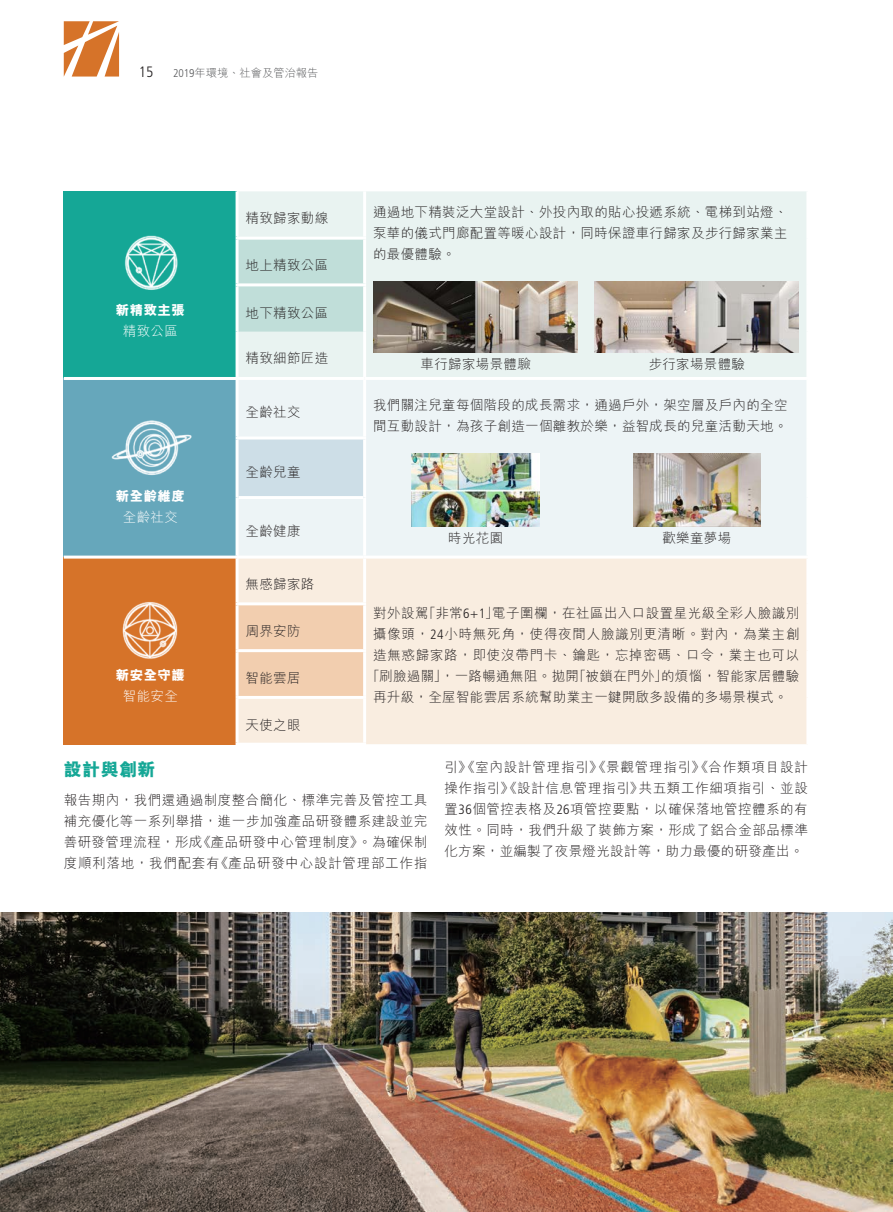
<style>
.page{position:relative;width:893px;height:1212px;background:#fff}
.page>*{position:absolute;margin:0;border:0;box-sizing:border-box;transform-origin:0 0}
.t1{font:800 18px "M Hei HK";letter-spacing:.025em;color:#15a796}
.t2{font:300 condensed 15px "Frutiger LT Std";color:#231f20}
.t3{font:300 13.5px/21px "M Hei HK";letter-spacing:.025em;color:#231f20}
.t4{font:300 13.5px "M Hei HK";letter-spacing:.055em;color:#231f20}
.t5{font:300 13.5px/21px "M Hei HK";letter-spacing:.06em;color:#231f20;text-align:right}
.t6{font:800 13.5px "M Hei HK";letter-spacing:.025em;color:#fff}
.t7{font:300 13.5px "M Hei HK";letter-spacing:.025em;color:#fff}
.t8{font:300 11.25px "M Hei HK";color:#57585a}
.s1{font-family:"Frutiger LT Std";font-stretch:condensed}
.s2{font-family:"Adobe Song Std"}
</style>
<div class="page">
<svg style="left:64px;top:21px;width:55px;height:56px"></svg>
<div style="left:64px;top:191px;width:173px;height:187px;background:#15a796"></div>
<div style="left:239px;top:191px;width:567px;height:186px;background:#e9f3f1"></div>
<div style="left:239px;top:240px;width:124px;height:92px;background:#c0ded9"></div>
<div style="left:64px;top:378px;width:173px;height:179px;background:#66a7bb"></div>
<div style="left:239px;top:380px;width:567px;height:176px;background:#edf4f6"></div>
<div style="left:237px;top:438px;width:128px;height:59px;background:#cddee7"></div>
<div style="left:64px;top:557px;width:173px;height:187px;background:#d67329"></div>
<div style="left:239px;top:559px;width:567px;height:185px;background:#f9ede0"></div>
<div style="left:239px;top:605px;width:124px;height:91px;background:#f2ceaf"></div>
<hr style="left:236px;top:237px;width:130px;height:3px;background:#fff">
<hr style="left:239px;top:496px;width:124px;height:3px;background:#fff">
<hr style="left:236px;top:602px;width:130px;height:3px;background:#fff">
<hr style="left:236px;top:436px;width:130px;height:3px;background:#fff">
<hr style="left:236px;top:191px;width:3px;height:46px;background:#fff">
<hr style="left:236px;top:240px;width:3px;height:43px;background:#fff">
<hr style="left:363px;top:191px;width:3px;height:46px;background:#fff">
<hr style="left:363px;top:240px;width:3px;height:43px;background:#fff">
<hr style="left:64px;top:377px;width:173px;height:3px;background:#fff">
<hr style="left:236px;top:380px;width:3px;height:56px;background:#fff">
<hr style="left:236px;top:439px;width:3px;height:58px;background:#fff">
<hr style="left:236px;top:497px;width:3px;height:59px;background:#fff">
<hr style="left:64px;top:556px;width:175px;height:3px;background:#fff">
<hr style="left:236px;top:559px;width:3px;height:43px;background:#fff">
<hr style="left:236px;top:605px;width:3px;height:44px;background:#fff">
<hr style="left:363px;top:559px;width:3px;height:43px;background:#fff">
<hr style="left:363px;top:605px;width:3px;height:44px;background:#fff">
<hr style="left:236px;top:283px;width:130px;height:3px;background:#fff">
<hr style="left:236px;top:286px;width:3px;height:46px;background:#fff">
<hr style="left:363px;top:286px;width:3px;height:46px;background:#fff">
<hr style="left:236px;top:332px;width:3px;height:45px;background:#fff">
<hr style="left:363px;top:332px;width:3px;height:45px;background:#fff">
<hr style="left:236px;top:649px;width:130px;height:3px;background:#fff">
<hr style="left:236px;top:652px;width:3px;height:44px;background:#fff">
<hr style="left:363px;top:652px;width:3px;height:44px;background:#fff">
<hr style="left:236px;top:699px;width:3px;height:44px;background:#fff">
<hr style="left:236px;top:696px;width:130px;height:3px;background:#fff">
<hr style="left:363px;top:699px;width:3px;height:44px;background:#fff">
<hr style="left:236px;top:743px;width:130px;height:3px;background:#fff">
<hr style="left:363px;top:380px;width:3px;height:56px;background:#fff">
<hr style="left:363px;top:439px;width:3px;height:58px;background:#fff">
<hr style="left:363px;top:497px;width:3px;height:59px;background:#fff">
<img style="left:124px;top:235px;width:54px;height:55px">
<img style="left:374px;top:281px;width:204px;height:72px">
<img style="left:595px;top:281px;width:204px;height:72px">
<img style="left:111px;top:420px;width:81px;height:56px">
<img style="left:412px;top:454px;width:127px;height:73px">
<img style="left:633px;top:454px;width:128px;height:73px">
<img style="left:122px;top:602px;width:56px;height:57px">
<img style="left:0;top:912px;width:893px;height:300px">
<p class="t2" style="left:139px;top:64px;width:16px">15</p>
<p class="t8" style="left:173px;top:67px;width:147px"><span class="s1">2019</span>年環境、社會及管治報告</p>
<p class="t6" style="left:116px;top:303px;width:70px">新精致主張</p>
<p class="t7" style="left:123px;top:324px;width:56px">精致公區</p>
<p class="t6" style="left:116px;top:489px;width:70px">新全齡維度</p>
<p class="t7" style="left:123px;top:510px;width:56px">全齡社交</p>
<p class="t6" style="left:116px;top:668px;width:70px">新安全守護</p>
<p class="t7" style="left:123px;top:689px;width:56px">智能安全</p>
<p class="t3" style="left:246px;top:207px;width:84px">精致歸家動線</p>
<p class="t3" style="left:246px;top:255px;width:84px">地上精致公區</p>
<p class="t3" style="left:246px;top:302px;width:84px">地下精致公區</p>
<p class="t3" style="left:246px;top:347px;width:84px">精致細節匠造</p>
<p class="t3" style="left:246px;top:401px;width:56px">全齡社交</p>
<p class="t3" style="left:246px;top:461px;width:56px">全齡兒童</p>
<p class="t3" style="left:246px;top:520px;width:56px">全齡健康</p>
<p class="t3" style="left:246px;top:574px;width:70px">無感歸家路</p>
<p class="t3" style="left:246px;top:620px;width:56px">周界安防</p>
<p class="t3" style="left:246px;top:667px;width:56px">智能雲居</p>
<p class="t3" style="left:246px;top:714px;width:56px">天使之眼</p>
<p class="t3" style="left:373px;top:201px;width:416px">通過地下精裝泛大堂設計、外投內取的貼心投遞系統、電梯到站燈、</p>
<p class="t3" style="left:373px;top:222px;width:416px">泵華的儀式門廊配置等暖心設計，同時保證車行歸家及步行歸家業主的最優體驗。</p>
<p class="t3" style="left:421px;top:353px;width:112px">車行歸家場景體<span class="s2">驗</span></p>
<p class="t3" style="left:649px;top:353px;width:98px">步行家場景體驗</p>
<p class="t3" style="left:373px;top:395px;width:416px">我們關注兒童每個階段的成長需求，通過戶外，架空層及戶內的全空</p>
<p class="t3" style="left:373px;top:416px;width:416px">間互動設計，為孩子創造一個離教於樂，益智成長的兒童活動天地。</p>
<p class="t3" style="left:448px;top:527px;width:56px">時光花園</p>
<p class="t3" style="left:662px;top:527px;width:70px">歡樂童夢場</p>
<p class="t3" style="left:492px;top:602px;width:309px">電子圍欄，在社區出入口設置星光級全彩人臉識別</p>
<p class="t3" style="left:373px;top:602px;width:57px">對外設駕</p>
<p class="t4" style="left:373px;top:627px;width:428px">攝像頭，<span class="s1">24</span>小時無死角，使得夜間人臉識別更清晰。對內，為業主創</p>
<p class="t4" style="left:373px;top:648px;width:428px">造無惑歸家路，即使沒帶門卡、鑰匙，忘掉密碼、口令，業主也可以</p>
<p class="t3" style="left:661px;top:665px;width:140px">的煩惱，智能家居體驗</p>
<p class="t3" style="left:422px;top:602px;width:77px">「非常<span class="s1">6+1</span>」</p>
<p class="t3" style="left:373px;top:665px;width:416px;text-indent:-7px">「刷臉過關，」一路暢通無阻。拋開<br>再升級，全屋智能雲居系統幫助業主一鍵開啟多設備的多場景模式。</p>
<p class="t3" style="left:573px;top:665px;width:96px">「被鎖在門外」</p>
<h1 class="t1" style="left:64px;top:760px;width:93px">設計與創新</h1>
<p class="t3" style="left:64px;top:789px;width:365px;text-align:right">報告期內，我們還通過制度整合簡化、標準完善及管控工具補充優化等一系列舉措，進一步加強產品研發體系建設並完《產品研發中心管理制度》。為確保制</p>
<p class="t3" style="left:64px;top:831px;width:140px">善研發管理流程，形成</p>
<p class="t4" style="left:64px;top:856px;width:157px">度順利落地，我們配套有</p>
<p class="t4" style="left:215px;top:856px;width:214px">《產品研發中心設計管理部工作指</p>
<p class="t5" style="left:444px;top:756px;width:365px">引》《室內設計管理指引》《景觀管理指引》《合作類項目設計共五類工作細項指引、並設</p>
<p class="t3" style="left:444px;top:777px;width:365px">操作指引》《設計信息管理指引》<br>置<span class="s1">36</span>個管控表格及<span class="s1">26</span>項管控要點，以確保落地管控體系的有效性。同時，我們升級了裝飾方案，形成了鋁合金部品標準化方案，並編製了夜景燈光設計等，助力最優的研發產出。</p>
</div>
